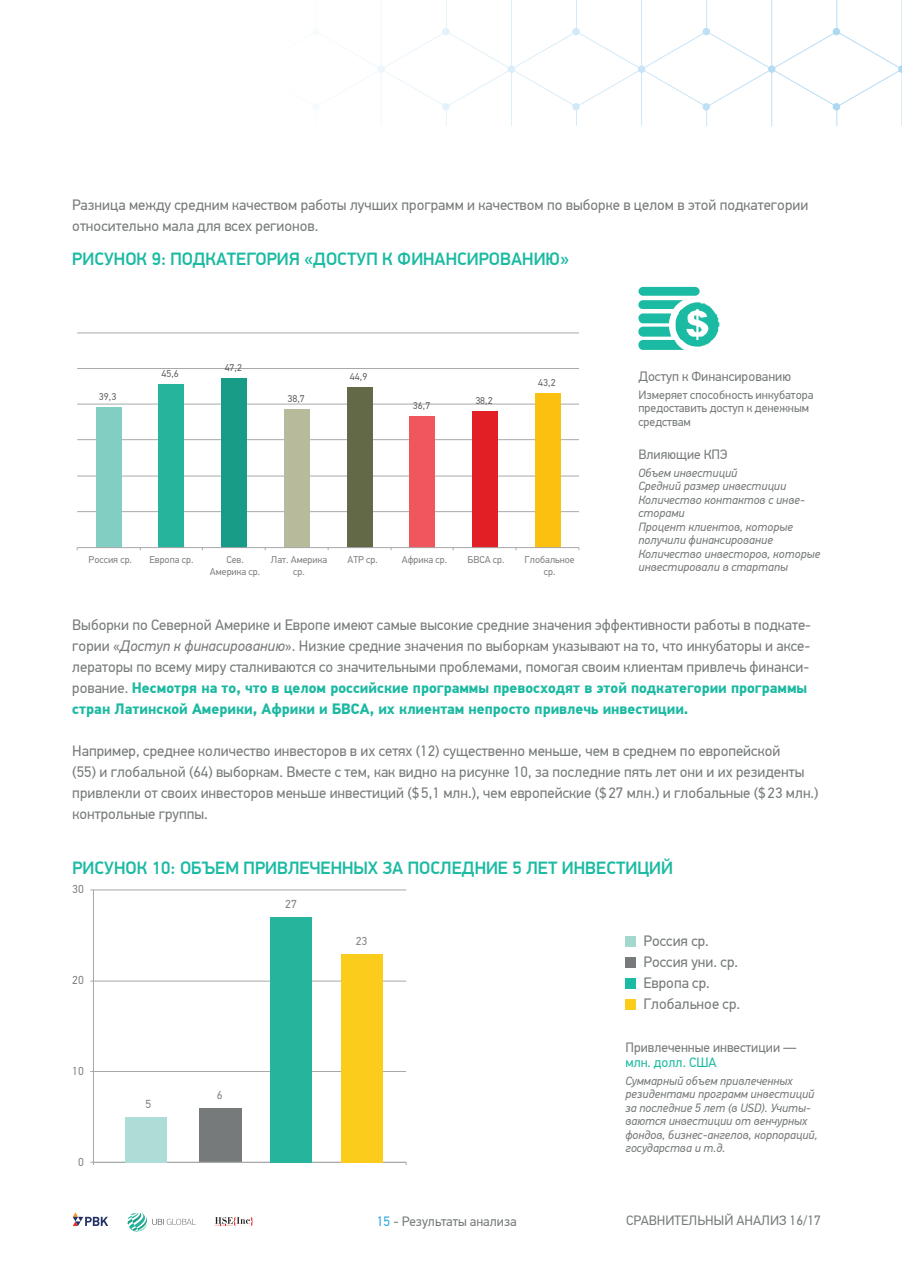
<style>
.page{position:relative;width:902px;height:1280px;background:#fff}
.page>*{position:absolute;margin:0;border:0;box-sizing:border-box;transform-origin:0 0}
.t1{font:500 18px "PF Din Display Pro";color:#1bbaa2}
.t2{font:15px/21px "PF Din Text Pro";color:#767a7b}
.t3{font:13.5px "PF Din Text Pro";color:#767a7b}
.t4{font:13.5px "PF Din Text Pro";color:#1bbaa2}
.t5{font:italic 12px/13.5px "PF Din Text Pro";color:#767a7b}
.t6{font:12px/13.5px "PF Din Text Pro";color:#767a7b}
.t7{font:11.7px "PF Din Text Pro";color:#7f8280}
.t8{font:9.9px/11.9px "PF Din Text Pro";color:#7f8180;text-align:center}
.t9{font:9.9px "PF Din Text Pro";color:#5f6161}
.s1{font-style:italic}
.s2{font-weight:700;color:#1cb9a2}
.s3{color:#28a7df}
</style>
<div class="page">
<svg style="left:127px;top:1213px;width:69px;height:19px"></svg>
<svg style="left:215px;top:1217px;width:38px;height:9px"></svg>
<svg style="left:73px;top:1213px;width:35px;height:13px"></svg>
<svg style="left:337px;top:0;width:564px;height:126px"></svg>
<hr style="left:77px;top:511px;width:502px;height:1px;background:#a7a8a8">
<hr style="left:77px;top:476px;width:502px;height:1px;background:#a7a8a8">
<hr style="left:77px;top:439px;width:502px;height:1px;background:#a7a8a8">
<hr style="left:77px;top:404px;width:502px;height:1px;background:#a7a8a8">
<hr style="left:77px;top:368px;width:502px;height:1px;background:#a7a8a8">
<hr style="left:77px;top:332px;width:502px;height:1px;background:#a7a8a8">
<hr style="left:77px;top:305px;width:502px;height:1px;background:#a7a8a8">
<div style="left:96px;top:407px;width:25px;height:141px;background:#83cec3"></div>
<div style="left:159px;top:384px;width:25px;height:164px;background:#27b49d"></div>
<div style="left:221px;top:378px;width:25px;height:170px;background:#189c88"></div>
<div style="left:284px;top:409px;width:25px;height:139px;background:#b7bb9b"></div>
<div style="left:347px;top:387px;width:25px;height:161px;background:#636847"></div>
<div style="left:472px;top:411px;width:25px;height:137px;background:#e21f25"></div>
<div style="left:535px;top:393px;width:25px;height:155px;background:#fcc011"></div>
<div style="left:409px;top:416px;width:26px;height:132px;background:#f0565e"></div>
<hr style="left:77px;top:547px;width:502px;height:1px;background:#a7a8a8">
<div style="left:638px;top:287px;width:61px;height:9px;background:#1bbaa2;border-radius:4px"></div>
<svg style="left:638px;top:300px;width:81px;height:50px"></svg>
<div style="left:199px;top:1107px;width:42px;height:55px;background:#767a7b"></div>
<hr style="left:90px;top:1162px;width:316px;height:1px;background:#a7a8a8">
<hr style="left:90px;top:1071px;width:316px;height:1px;background:#a7a8a8">
<hr style="left:90px;top:981px;width:316px;height:1px;background:#a7a8a8">
<hr style="left:90px;top:889px;width:316px;height:1px;background:#a7a8a8">
<hr style="left:93px;top:890px;width:1px;height:272px;background:#a7a8a8">
<div style="left:341px;top:954px;width:42px;height:208px;background:#fbcc1b"></div>
<div style="left:270px;top:917px;width:42px;height:245px;background:#27b49d"></div>
<div style="left:125px;top:1117px;width:42px;height:45px;background:#adddd6"></div>
<div style="left:625px;top:936px;width:11px;height:11px;background:#a3d8cd"></div>
<div style="left:625px;top:957px;width:11px;height:11px;background:#767a7b"></div>
<div style="left:625px;top:978px;width:11px;height:10px;background:#1bbaa2"></div>
<div style="left:625px;top:999px;width:11px;height:10px;background:#fccd18"></div>
<p class="t2" style="left:72px;top:194px;width:737px">Разница между средним качеством работы лучших программ и качеством по выборке в целом в этой подкатегории относительно мала для всех регионов.</p>
<p class="t1" style="left:72px;top:248px;width:22px">Рисуно</p>
<p class="t1" style="left:137px;top:248px;width:434px">к 9: ПОДКАТЕГОРИЯ «ДОСТУП К ФИНАНСИРОВАНИЮ»</p>
<p class="t9" style="left:99px;top:390px;width:19px">39,3</p>
<p class="t9" style="left:161px;top:368px;width:19px">45,6</p>
<p class="t9" style="left:225px;top:362px;width:19px">47,2</p>
<p class="t9" style="left:287px;top:393px;width:19px">38,7</p>
<p class="t9" style="left:350px;top:370px;width:19px">44,9</p>
<p class="t9" style="left:413px;top:400px;width:19px">36,7</p>
<p class="t9" style="left:475px;top:394px;width:19px">38,2</p>
<p class="t9" style="left:538px;top:377px;width:19px">43,2</p>
<p class="t8" style="left:89px;top:553px;width:45px">Россия ср.</p>
<p class="t8" style="left:149px;top:553px;width:45px">Европа ср.</p>
<p class="t8" style="left:210px;top:553px;width:52px">Сев.<br>Америка ср.</p>
<p class="t8" style="left:271px;top:553px;width:58px">Лат. Америка</p>
<p class="t8" style="left:347px;top:553px;width:32px">АТР ср.</p>
<p class="t8" style="left:293px;top:565px;width:13px">ср.</p>
<p class="t8" style="left:401px;top:553px;width:47px">Африка ср.</p>
<p class="t8" style="left:467px;top:553px;width:39px">БВСА ср.</p>
<p class="t8" style="left:524px;top:553px;width:52px">Глобальное ср.</p>
<p class="t3" style="left:638px;top:368px;width:154px">Доступ к Финансированию</p>
<p class="t6" style="left:638px;top:388px;width:177px">Измеряет способность инкубатора предоставить доступ к денежным средствам</p>
<p class="t3" style="left:638px;top:446px;width:91px">Влияющие КПЭ</p>
<p class="t5" style="left:638px;top:466px;width:183px">Объем инвестиций<br>Средний размер инвестиции<br>Количество контактов с инве&shy;сторами<br>Процент клиентов, которые получили финансирование<br>Количество инвесторов, которые инвестировали в стартапы</p>
<p class="t2" style="left:72px;top:614px;width:740px">Выборки по Северной Америке и Европе имеют самые высокие средние значения эффективности работы в подкате&shy;гории «<span class="s1">Доступ к финасированию</span>». Низкие средние значения по выборкам указывают на то, что инкубаторы и аксе&shy;лераторы по всему миру сталкиваются со значительными проблемами, помогая своим клиентам привлечь финанси&shy;рование. <span class="s2">Несмотря на то, что в целом российские программы превосходят в этой подкатегории программы стран Латинской Америки, Африки и БВСА, их клиентам непросто привлечь инвестиции.</span></p>
<p class="t2" style="left:72px;top:740px;width:747px">Например, среднее количество инвесторов в их сетях (12) существенно меньше, чем в среднем по европейской<br>(55) и глобальной (64) выборкам. Вместе с тем, как видно на рисунке 10, за последние пять лет они и их резиденты привлекли от своих инвесторов меньше инвестиций ($5,1 млн.), чем европейские ($ 27 млн.) и глобальные ($ 23 млн.) контрольные группы.</p>
<p class="t1" style="left:72px;top:857px;width:22px">Рисуно</p>
<p class="t1" style="left:137px;top:857px;width:537px">к 10: ОБЪЕМ ПРИВЛЕЧЕННЫХ ЗА ПОСЛЕДНИЕ 5 ЛЕТ ИНВЕСТИЦИЙ</p>
<p class="t7" style="left:72px;top:882px;width:13px">30</p>
<p class="t7" style="left:72px;top:973px;width:13px">20</p>
<p class="t7" style="left:72px;top:1064px;width:13px">10</p>
<p class="t7" style="left:78px;top:1155px;width:7px">0</p>
<p class="t7" style="left:145px;top:1097px;width:7px">5</p>
<p class="t7" style="left:217px;top:1088px;width:7px">6</p>
<p class="t7" style="left:285px;top:897px;width:13px">27</p>
<p class="t7" style="left:356px;top:934px;width:13px">23</p>
<p class="t2" style="left:643px;top:931px;width:98px">Россия ср.<br>Россия уни. ср.<br>Европа ср.<br>Глобальное ср.</p>
<p class="t3" style="left:625px;top:1039px;width:173px">Привлеченные инвестиции —</p>
<p class="t4" style="left:625px;top:1054px;width:93px">млн. долл. США</p>
<p class="t5" style="left:625px;top:1074px;width:194px">Cуммарный объем привлеченных резидентами программ инвестиций за последние 5 лет (в USD). Учиты&shy;ваются инвестиции от венчурных фондов, бизнес-ангелов, корпораций, государства и т.д.</p>
<p class="t3" style="left:377px;top:1213px;width:141px"><span class="s3">15</span> - Результаты анализа</p>
<p class="t3" style="left:626px;top:1212px;width:196px">СРАВНИТЕЛЬНЫЙ АНАЛИЗ 16/17</p>
</div>
